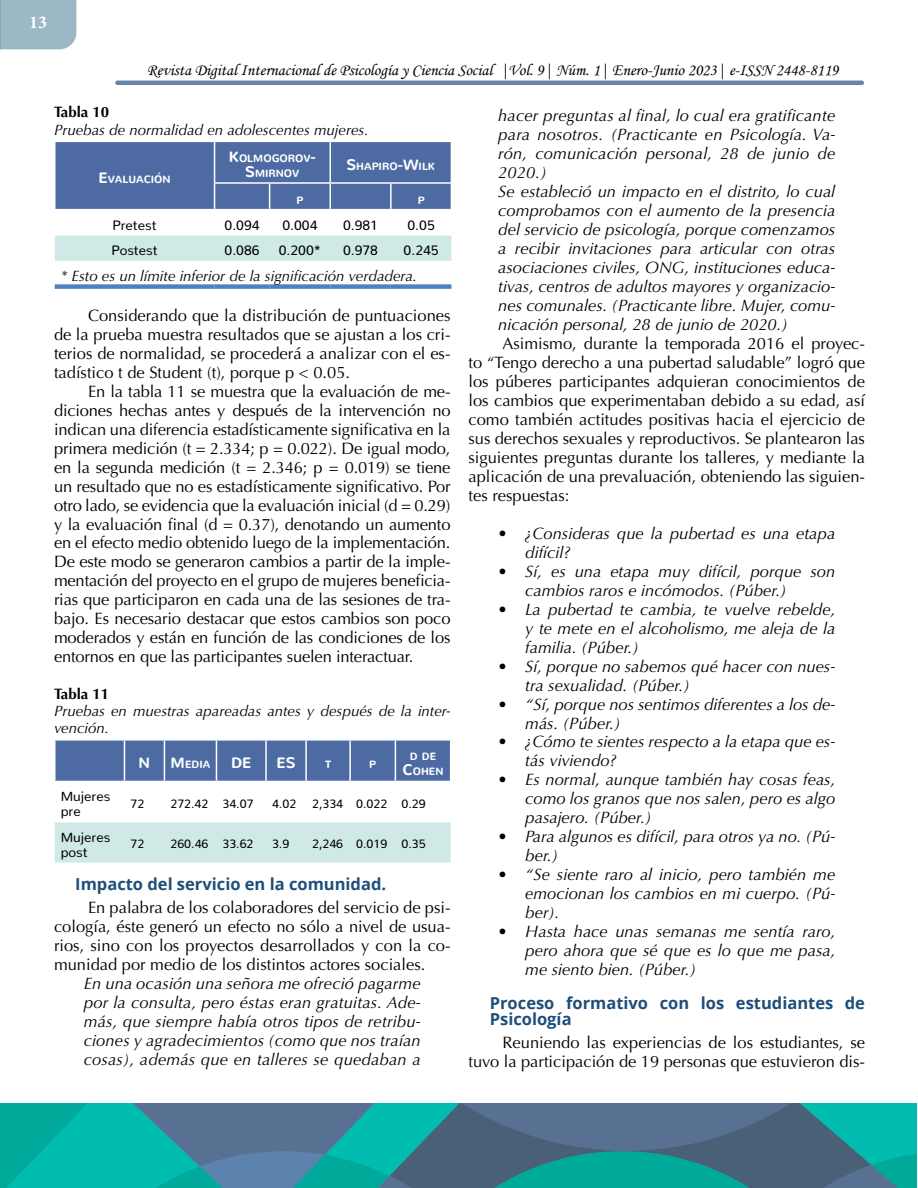
<style>
.page{position:relative;width:918px;height:1188px;background:#fff}
.page>*{position:absolute;margin:0;border:0;box-sizing:border-box;transform-origin:0 0}
.t1{font:700 18px "Minion Pro";color:#fff}
.t2{font:16.5px/19px "Optima";color:#000;text-align:justify}
.cita_textual{font:italic 16.5px/18.9px "Optima";color:#000;text-align:justify}
.t3{font:16.5px "Monotype Corsiva";color:#000}
.Nivel_2{font:700 16.5px/16.5px "Open Sans";color:#1f4e79}
.Titulo_de_tabla_text{font:italic 15px/17.2px "Optima";color:#000}
.Numero_tabla{font:700 15px "Optima CE";color:#000}
.Encabezados_tabla{font:800 15px "Nunito";color:#fff}
.texto_de_tablas{font:13.5px/15px "Nunito";color:#000}
.texto_de_tablas-2{font:12px "Nunito";color:#000}
.Encabezados_tabla-2{font:800 10.5px/15px "Nunito";color:#fff;text-align:center}
.s1{font-size:15px}
</style>
<div class="page">
<div style="left:0;top:0;width:76px;height:49px;background:#9cb8c7"></div>
<img style="left:0;top:1103px;width:917px;height:85px">
<hr style="left:115px;top:81px;width:749px;height:4px;background:#6882aa;border-radius:2px">
<div style="left:55px;top:236px;width:396px;height:25px;background:#cfe9e6"></div>
<svg style="left:55px;top:141px;width:397px;height:68px;background:#5571a6"></svg>
<div style="left:55px;top:284px;width:160px;height:5px;background:#4f81bd"></div>
<div style="left:215px;top:284px;width:55px;height:5px;background:#4f81bd"></div>
<div style="left:270px;top:284px;width:60px;height:5px;background:#4f81bd"></div>
<div style="left:330px;top:284px;width:61px;height:5px;background:#4f81bd"></div>
<div style="left:391px;top:284px;width:60px;height:5px;background:#4f81bd"></div>
<div style="left:56px;top:741px;width:394px;height:40px;background:#4d6ba2"></div>
<div style="left:55px;top:822px;width:396px;height:41px;background:#cfe9e6"></div>
<hr style="left:124px;top:741px;width:1px;height:40px;background:#fff">
<hr style="left:164px;top:741px;width:1px;height:40px;background:#fff">
<hr style="left:216px;top:741px;width:1px;height:40px;background:#fff">
<hr style="left:265px;top:741px;width:2px;height:40px;background:#fff">
<hr style="left:305px;top:741px;width:2px;height:40px;background:#fff">
<hr style="left:349px;top:741px;width:2px;height:40px;background:#fff">
<hr style="left:395px;top:741px;width:1px;height:40px;background:#fff">
<p class="t1" style="left:29px;top:10px;width:19px">13</p>
<p class="t3" style="left:147px;top:60px;width:693px">Revista Digital Internacional de Psicología y Ciencia Social |Vol. 9| Núm. 1| Enero-Junio 2023| e-ISSN 2448-8119</p>
<p class="Numero_tabla" style="left:54px;top:103px;width:57px">Tabla 10</p>
<p class="Titulo_de_tabla_text" style="left:54px;top:121px;width:316px">Pruebas de normalidad en adolescentes mujeres.</p>
<p class="Encabezados_tabla-2" style="left:99px;top:170px;width:74px"><span class="s1">E</span>VALUACIÓN</p>
<p class="Encabezados_tabla-2" style="left:229px;top:150px;width:89px"><span class="s1">K</span>OLMOGOROV<span class="s1">-<br>S</span>M IRNOV</p>
<p class="Encabezados_tabla-2" style="left:347px;top:157px;width:89px"><span class="s1">S</span>HAPIRO<span class="s1">-W</span>ILK</p>
<p class="Encabezados_tabla-2" style="left:296px;top:191px;width:7px">P</p>
<p class="Encabezados_tabla-2" style="left:418px;top:191px;width:7px">P</p>
<p class="texto_de_tablas" style="left:113px;top:216px;width:46px">Pretest</p>
<p class="texto_de_tablas" style="left:225px;top:216px;width:37px">0.094</p>
<p class="texto_de_tablas" style="left:282px;top:216px;width:37px">0.004</p>
<p class="texto_de_tablas" style="left:343px;top:216px;width:36px">0.981</p>
<p class="texto_de_tablas" style="left:407px;top:216px;width:29px">0.05</p>
<p class="texto_de_tablas" style="left:112px;top:241px;width:48px">Postest</p>
<p class="texto_de_tablas" style="left:225px;top:241px;width:37px">0.086</p>
<p class="texto_de_tablas" style="left:279px;top:241px;width:44px">0.200*</p>
<p class="texto_de_tablas" style="left:343px;top:241px;width:36px">0.978</p>
<p class="texto_de_tablas" style="left:404px;top:241px;width:37px">0.245</p>
<p class="Titulo_de_tabla_text" style="left:61px;top:267px;width:358px">* Esto es un límite inferior de la significación verdadera.</p>
<p class="t2" style="left:54px;top:306px;width:398px;text-indent:34px">Considerando que la distribución de puntuaciones de la prueba muestra resultados que se ajustan a los cri&shy;terios de normalidad, se procederá a analizar con el es&shy;tadístico t de Student (t), porque p &lt; 0.05.</p>
<p class="t2" style="left:54px;top:382px;width:398px;text-indent:34px">En la tabla 11 se muestra que la evaluación de me&shy;diciones hechas antes y después de la intervención no indican una diferencia estadísticamente significativa en la primera medición (t = 2.334; p = 0.022). De igual modo, en la segunda medición (t = 2.346; p = 0.019) se tiene un resultado que no es estadísticamente significativo. Por otro lado, se evidencia que la evaluación inicial (d = 0.29) y la evaluación final (d = 0.37), denotando un aumento en el efecto medio obtenido luego de la implementación.<br>De este modo se generaron cambios a partir de la imple&shy;mentación del proyecto en el grupo de mujeres beneficia&shy;rias que participaron en cada una de las sesiones de tra&shy;bajo. Es necesario destacar que estos cambios son poco moderados y están en función de las condiciones de los entornos en que las participantes suelen interactuar.</p>
<p class="Numero_tabla" style="left:54px;top:684px;width:57px">Tabla 11</p>
<p class="Titulo_de_tabla_text" style="left:54px;top:702px;width:398px">Pruebas en muestras apareadas antes y después de la inter&shy;vención.</p>
<p class="Encabezados_tabla" style="left:139px;top:749px;width:11px">N</p>
<p class="Encabezados_tabla-2" style="left:171px;top:755px;width:41px"><span class="s1">M</span>EDIA</p>
<p class="Encabezados_tabla" style="left:231px;top:749px;width:11px">DE</p>
<p class="Encabezados_tabla" style="left:277px;top:749px;width:10px">ES</p>
<p class="Encabezados_tabla-2" style="left:325px;top:755px;width:8px">T</p>
<p class="Encabezados_tabla-2" style="left:369px;top:755px;width:7px">P</p>
<p class="Encabezados_tabla-2" style="left:403px;top:748px;width:42px">D DE<br><span class="s1">C</span>OHEN</p>
<p class="texto_de_tablas" style="left:61px;top:788px;width:51px">Mujeres pre</p>
<p class="texto_de_tablas-2" style="left:130px;top:794px;width:15px">72</p>
<p class="texto_de_tablas-2" style="left:170px;top:794px;width:39px">272.42</p>
<p class="texto_de_tablas-2" style="left:222px;top:794px;width:33px">34.07</p>
<p class="texto_de_tablas-2" style="left:272px;top:794px;width:26px">4.02</p>
<p class="texto_de_tablas-2" style="left:312px;top:794px;width:33px">2,334</p>
<p class="texto_de_tablas-2" style="left:356px;top:794px;width:33px">0.022</p>
<p class="texto_de_tablas-2" style="left:401px;top:794px;width:26px">0.29</p>
<p class="texto_de_tablas" style="left:61px;top:828px;width:51px">Mujeres post</p>
<p class="texto_de_tablas-2" style="left:130px;top:834px;width:15px">72</p>
<p class="texto_de_tablas-2" style="left:170px;top:834px;width:40px">260.46</p>
<p class="texto_de_tablas-2" style="left:222px;top:834px;width:33px">33.62</p>
<p class="texto_de_tablas-2" style="left:272px;top:834px;width:19px">3.9</p>
<p class="texto_de_tablas-2" style="left:312px;top:834px;width:33px">2,246</p>
<p class="texto_de_tablas-2" style="left:356px;top:834px;width:33px">0.019</p>
<p class="texto_de_tablas-2" style="left:401px;top:834px;width:26px">0.35</p>
<p class="Nivel_2" style="left:75px;top:875px;width:312px">Impacto del servicio en la comunidad.</p>
<p class="t2" style="left:54px;top:898px;width:398px;text-indent:34px">En palabra de los colaboradores del servicio de psi&shy;cología, éste generó un efecto no sólo a nivel de usua&shy;rios, sino con los proyectos desarrollados y con la co&shy;munidad por medio de los distintos actores sociales.</p>
<p class="cita_textual" style="left:84px;top:974px;width:339px">En una ocasión una señora me ofreció pagarme por la consulta, pero éstas eran gratuitas. Ade&shy;más, que siempre había otros tipos de retribu&shy;ciones y agradecimientos (como que nos traían cosas), además que en talleres se quedaban a</p>
<p class="cita_textual" style="left:498px;top:106px;width:339px">hacer preguntas al final, lo cual era gratificante para nosotros. (Practicante en Psicología. Va&shy;rón, comunicación personal, 28 de junio de 2020.)</p>
<p class="cita_textual" style="left:498px;top:182px;width:339px">Se estableció un impacto en el distrito, lo cual comprobamos con el aumento de la presencia del servicio de psicología, porque comenzamos a recibir invitaciones para articular con otras asociaciones civiles, ONG, instituciones educa&shy;tivas, centros de adultos mayores y organizacio&shy;nes comunales. (Practicante libre. Mujer, comu&shy;nicación personal, 28 de junio de 2020.)</p>
<p class="t2" style="left:469px;top:334px;width:398px;text-indent:34px">Asimismo, durante la temporada 2016 el proyec&shy;to “Tengo derecho a una pubertad saludable” logró que los púberes participantes adquieran conocimientos de los cambios que experimentaban debido a su edad, así como también actitudes positivas hacia el ejercicio de sus derechos sexuales y reproductivos. Se plantearon las siguientes preguntas durante los talleres, y mediante la aplicación de una prevaluación, obteniendo las siguien&shy;tes respuestas:</p>
<p class="cita_textual" style="left:525px;top:524px;width:312px;text-indent:-27px">• ¿Consideras que la pubertad es una etapa difícil?</p>
<p class="cita_textual" style="left:525px;top:562px;width:312px;text-indent:-27px">• Sí, es una etapa muy difícil, porque son cambios raros e incómodos. (Púber.)</p>
<p class="cita_textual" style="left:525px;top:600px;width:312px;text-indent:-27px">• La pubertad te cambia, te vuelve rebelde, y te mete en el alcoholismo, me aleja de la familia. (Púber.)</p>
<p class="cita_textual" style="left:525px;top:657px;width:312px;text-indent:-27px">• Sí, porque no sabemos qué hacer con nues&shy;tra sexualidad. (Púber.)</p>
<p class="cita_textual" style="left:525px;top:695px;width:312px;text-indent:-27px">• “Sí, porque nos sentimos diferentes a los de&shy;más. (Púber.)</p>
<p class="cita_textual" style="left:525px;top:733px;width:312px;text-indent:-27px">• ¿Cómo te sientes respecto a la etapa que es&shy;tás viviendo?</p>
<p class="cita_textual" style="left:525px;top:770px;width:312px;text-indent:-27px">• Es normal, aunque también hay cosas feas, como los granos que nos salen, pero es algo pasajero. (Púber.)</p>
<p class="cita_textual" style="left:525px;top:827px;width:312px;text-indent:-27px">• Para algunos es difícil, para otros ya no. (Pú&shy;ber.)</p>
<p class="cita_textual" style="left:525px;top:865px;width:312px;text-indent:-27px">• “Se siente raro al inicio, pero también me emocionan los cambios en mi cuerpo. (Pú&shy;ber).</p>
<p class="cita_textual" style="left:525px;top:922px;width:312px;text-indent:-27px">• Hasta hace unas semanas me sentía raro, pero ahora que sé que es lo que me pasa, me siento bien. (Púber.)</p>
<p class="Nivel_2" style="left:490px;top:994px;width:377px">Proceso formativo con los estudiantes de<br>Psicología</p>
<p class="t2" style="left:469px;top:1034px;width:398px;text-align:right">Reuniendo las experiencias de los estudiantes, se tuvo la participación de 19 personas que estuvieron dis-</p>
</div>
